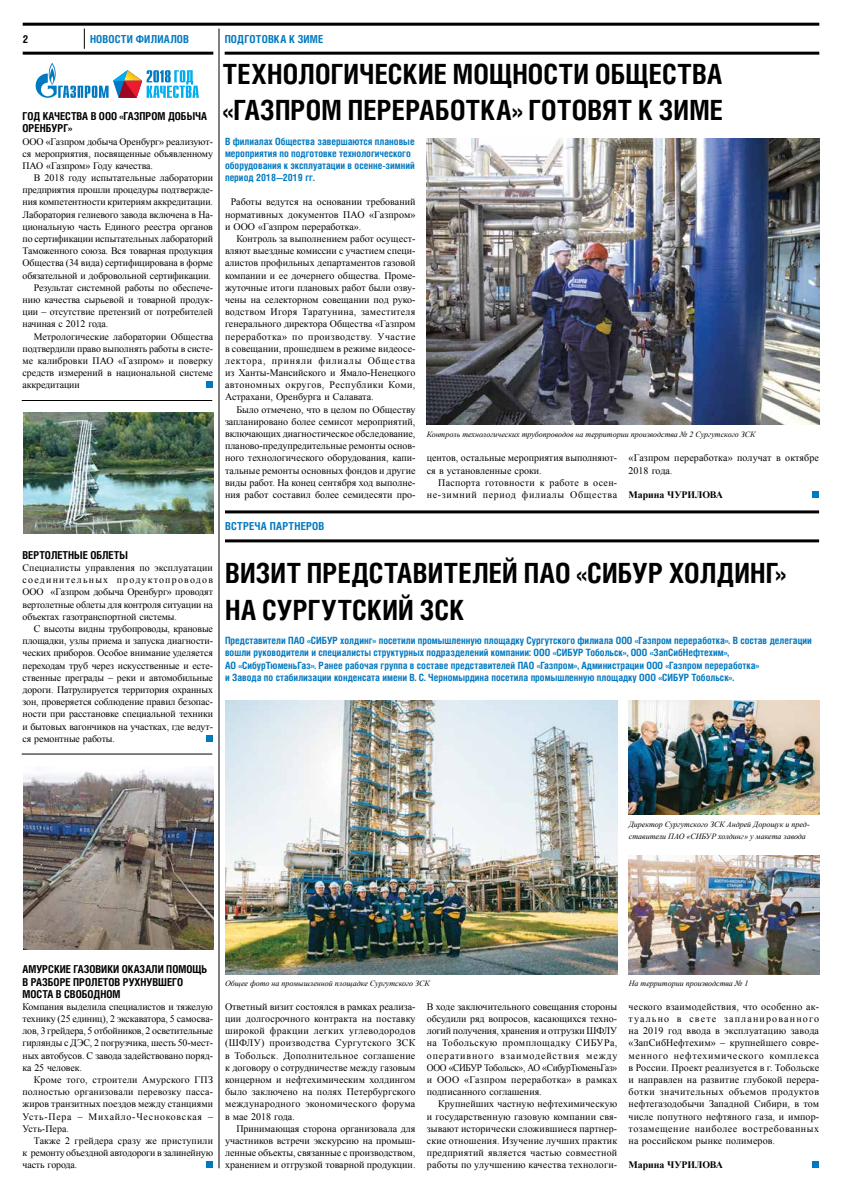
<style>
.page{position:relative;width:842px;height:1191px;background:#fff}
.page>*{position:absolute;margin:0;border:0;box-sizing:border-box;transform-origin:0 0}
.t1{font:700 27.9px/36.5px "Helios Cond";letter-spacing:.01em;color:#000}
.t2{font:700 11px "Helios Cond";letter-spacing:.025em;color:#0079c1}
.t3{font:700 11px "Helios Cond";color:#000}
.t4{font:700 10.9px/12.2px "Helios Cond";color:#000}
.t5{font:10px/12.2px "Times New Roman";letter-spacing:.01em;color:#000;text-align:justify}
.t6{font:700 10px/12.2px "Helios Cond";color:#0079c1}
.t7{font:10px/12.2px "Times New Roman";letter-spacing:.05em;color:#000;text-align:right}
.t8{font:9.9px/12.2px "Times New Roman";letter-spacing:-.01em;color:#000;text-align:justify}
.t9{font:9.9px "Times New Roman";letter-spacing:.015em;color:#000}
.t10{font:700 9.9px "Times New Roman";letter-spacing:-.01em;color:#000}
.t11{font:italic 8px/12.2px "Times New Roman";color:#000}
</style>
<div class="page">
<svg style="left:84px;top:29px;width:1px;height:20px"></svg>
<hr style="left:23px;top:52px;width:190px;height:3px;background:#000">
<hr style="left:23px;top:23px;width:796px;height:3px;background:#000">
<hr style="left:225px;top:52px;width:594px;height:3px;background:#000">
<svg style="left:36px;top:63px;width:163px;height:35px"></svg>
<hr style="left:219px;top:29px;width:1px;height:1139px;background:#000">
<div style="left:812px;top:1161px;width:7px;height:7px;background:#0079c1"></div>
<div style="left:812px;top:491px;width:7px;height:7px;background:#0079c1"></div>
<hr style="left:225px;top:539px;width:594px;height:3px;background:#000">
<hr style="left:225px;top:510px;width:594px;height:3px;background:#000">
<img style="left:427px;top:139px;width:392px;height:285px">
<img style="left:225px;top:700px;width:392px;height:274px">
<img style="left:628px;top:700px;width:191px;height:115px">
<img style="left:628px;top:855px;width:191px;height:119px">
<div style="left:206px;top:381px;width:7px;height:7px;background:#0079c1"></div>
<div style="left:206px;top:735px;width:7px;height:6px;background:#0079c1"></div>
<div style="left:206px;top:1161px;width:7px;height:7px;background:#0079c1"></div>
<hr style="left:22px;top:400px;width:190px;height:1px;background:#000">
<hr style="left:22px;top:754px;width:190px;height:1px;background:#000">
<img style="left:23px;top:766px;width:190px;height:183px">
<img style="left:23px;top:413px;width:190px;height:120px">
<p class="t3" style="left:23px;top:31px;width:7px">2</p>
<p class="t2" style="left:225px;top:31px;width:100px">подготовка к зиме</p>
<p class="t2" style="left:90px;top:31px;width:100px">Новости филиалов</p>
<p class="t4" style="left:23px;top:110px;width:185px">Год качества в ООО «Газпром добыча<br>Оренбур</p>
<p class="t4" style="left:63px;top:122px;width:10px">г»</p>
<p class="t8" style="left:23px;top:135px;width:192px">ООО «Газпром добыча Оренбург» реализуют&shy;ся мероприятия, посвященные объявленному ПАО «Газпром» Году качества.</p>
<p class="t8" style="left:34px;top:171px;width:181px">В 2018 году испытательные лаборатории</p>
<p class="t8" style="left:23px;top:184px;width:192px">предприятия прошли процедуры подтвержде-</p>
<p class="t8" style="left:23px;top:196px;width:192px">ния компетентности критериям аккредитации.</p>
<p class="t8" style="left:23px;top:208px;width:192px">Лаборатория гелиевого завода включена в На-</p>
<p class="t8" style="left:23px;top:220px;width:192px">циональную часть Единого реестра органов</p>
<p class="t8" style="left:23px;top:232px;width:192px">по сертификации испытательных лабораторий</p>
<p class="t8" style="left:23px;top:245px;width:192px">Таможенного союза. Вся товарная продукция</p>
<p class="t8" style="left:23px;top:257px;width:192px">Общества (34 вида) сертифицирована в форме</p>
<p class="t8" style="left:23px;top:269px;width:190px">обязательной и добровольной сертификации.</p>
<p class="t8" style="left:34px;top:281px;width:181px">Результат системной работы по обеспече-</p>
<p class="t8" style="left:23px;top:293px;width:192px">нию качества сырьевой и товарной продук-</p>
<p class="t8" style="left:23px;top:306px;width:192px">ции – отсутствие претензий от потребителей</p>
<p class="t8" style="left:23px;top:318px;width:87px">начиная с 2012 года.</p>
<p class="t8" style="left:34px;top:330px;width:181px">Метрологические лаборатории Общества</p>
<p class="t8" style="left:23px;top:342px;width:192px">подтвердили право выполнять работы в систе-</p>
<p class="t9" style="left:23px;top:354px;width:192px">ме калибровки ПАО «Газпром» и поверку</p>
<p class="t8" style="left:23px;top:366px;width:192px">средств измерений в национальной системе</p>
<p class="t8" style="left:23px;top:379px;width:59px">аккредитации</p>
<p class="t4" style="left:23px;top:549px;width:107px">Вертолетные облеты</p>
<p class="t8" style="left:23px;top:561px;width:192px">Специалисты управления по эксплуатации соединительных продуктопроводов ООО «Газпром добыча Оренбург» проводят вертолетные облеты для контроля ситуации на объектах газотранспортной системы.</p>
<p class="t8" style="left:23px;top:622px;width:192px;text-indent:11px">С высоты видны трубопроводы, крановые площадки, узлы приема и запуска диагности&shy;ческих приборов. Особое внимание уделяется переходам труб через искусственные и есте&shy;ственные преграды – реки и автомобильные дороги. Патрулируется территория охранных зон, проверяется соблюдение правил безопас&shy;ности при расстановке специальной техники и бытовых вагончиков на участках, где ведут&shy;ся ремонтные работы.</p>
<h1 class="t1" style="left:223px;top:55px;width:499px">Технологические мощности Общества «Газпром перерабо</h1>
<h1 class="t1" style="left:466px;top:92px;width:259px">тка» готовят к зиме</h1>
<p class="t6" style="left:225px;top:135px;width:191px">В филиалах Общества завершаются плановые мероприятия по подготовке технологического оборудования к эксплуатации в осенне-зимний период 2018—2019 гг.</p>
<p class="t5" style="left:225px;top:196px;width:192px;text-indent:6px">Работы ведутся на основании требований нормативных документов ПАО «Газпром» и ООО «Газпром переработка».</p>
<p class="t5" style="left:225px;top:232px;width:192px;text-indent:11px">Контроль за выполнением работ осущест&shy;вляют выездные комиссии с участием специ&shy;алистов профильных департаментов газовой компании и ее дочернего общества. Проме&shy;жуточные итоги плановых работ были озву&shy;чены на селекторном совещании под руко&shy;водством Игоря Таратунина, заместителя генерального директора Общества «Газпром переработка» по производству. Участие в совещании, прошедшем в режиме видеосе&shy;лектора, приняли филиалы Общества из Ханты-Мансийского и Ямало-Ненецкого автономных округов, Республики Коми, Астрахани, Оренбурга и Салавата.</p>
<p class="t5" style="left:225px;top:403px;width:192px;text-indent:11px">Было отмечено, что в целом по Обществу запланировано более семисот мероприятий, включающих диагностическое обследование, планово-предупредительные ремонты основ&shy;ного технологического оборудования, капи&shy;тальные ремонты основных фондов и другие виды работ. На конец сентября ход выполне&shy;ния работ составил более семидесяти про-</p>
<p class="t2" style="left:225px;top:519px;width:101px">встреча партнеров</p>
<p class="t11" style="left:427px;top:428px;width:330px">Контроль технологических трубопроводов на территории производства № 2 Сургутского ЗСК</p>
<p class="t5" style="left:427px;top:452px;width:192px">центов, остальные мероприятия выполняют&shy;ся в установленные сроки.</p>
<p class="t7" style="left:427px;top:476px;width:192px">Паспорта готовности к работе в осен&shy;не-зимний период филиалы Общества</p>
<p class="t5" style="left:629px;top:452px;width:192px">«Газпром переработка» получат в октябре<br>2018 года.</p>
<p class="t10" style="left:629px;top:488px;width:96px">Марина Чурилова</p>
<h1 class="t1" style="left:225px;top:555px;width:562px">Визит представителей ПАО «СИБУР холдинг» на Сургутский ЗСК</h1>
<p class="t6" style="left:225px;top:634px;width:588px">Представители ПАО «СИБУР холдинг» посетили промышленную площадку Сургутского филиала ООО «Газпром переработка». В состав делегации вошли руководители и специалисты структурных подразделений компании: ООО «СИБУР Тобольск», ООО «ЗапСибНефтехим»,<br>АО «СибурТюменьГаз». Ранее рабочая группа в составе представителей ПАО «Газпром», Администрации ООО «Газпром переработка»<br>и Завода по стабилизации конденсата имени В. С. Черномырдина посетила промышленную площадку ООО «СИБУР Тобольск».</p>
<p class="t11" style="left:629px;top:818px;width:182px">Директор Сургутского ЗСК Андрей Дорощук и пред&shy;ставители ПАО «СИБУР холдинг» у макета завода</p>
<p class="t4" style="left:23px;top:963px;width:185px">Амурские газовики оказали помощь в разборе пролетов рухнувшего моста в Свободном</p>
<p class="t8" style="left:23px;top:1000px;width:192px">Компания выделила специалистов и тяжелую технику (25 единиц), 2 экскаватора, 5 самосва&shy;лов, 3 грейдера, 5 отбойников, 2 осветительные гирлянды с ДЭС, 2 погрузчика, шесть 50-мест&shy;ных автобусов. С завода задействовано поряд&shy;ка 25 человек.</p>
<p class="t8" style="left:23px;top:1073px;width:192px;text-indent:11px">Кроме того, строители Амурского ГПЗ полностью организовали перевозку пасса&shy;жиров транзитных поездов между станциями Усть-Пера – Михайло-Чесноковская – Усть-Пера.</p>
<p class="t8" style="left:23px;top:1134px;width:192px;text-indent:11px">Также 2 грейдера сразу же приступили к ремонту объездной автодороги в залинейную часть города.</p>
<p class="t11" style="left:225px;top:976px;width:206px">Общее фото на промышленной площадке Сургутского ЗСК</p>
<p class="t11" style="left:629px;top:976px;width:121px">На территории производства № 1</p>
<p class="t5" style="left:225px;top:1000px;width:192px">Ответный визит состоялся в рамках реализа&shy;ции долгосрочного контракта на поставку широкой фракции легких углеводородов (ШФЛУ) производства Сургутского ЗСК в Тобольск. Дополнительное соглашение к договору о сотрудничестве между газовым концерном и нефтехимическим холдингом было заключено на полях Петербургского международного экономического форума в мае 2018 года.</p>
<p class="t5" style="left:225px;top:1122px;width:192px;text-indent:11px">Принимающая сторона организовала для участников встречи экскурсию на промыш&shy;ленные объекты, связанные с производством, хранением и отгрузкой товарной продукции.</p>
<p class="t5" style="left:427px;top:1000px;width:192px">В ходе заключительного совещания стороны обсудили ряд вопросов, касающихся техно&shy;логий получения, хранения и отгрузки ШФЛУ на Тобольскую промплощадку СИБУРа, оперативного взаимодействия между ООО «СИБУР Тобольск», АО «СибурТюменьГаз» и ООО «Газпром переработка» в рамках подписанного соглашения.</p>
<p class="t5" style="left:427px;top:1097px;width:192px;text-indent:11px">Крупнейших частную нефтехимическую и государственную газовую компании свя&shy;зывают исторически сложившиеся партнер&shy;ские отношения. Изучение лучших практик предприятий является частью совместной работы по улучшению качества технологи-</p>
<p class="t5" style="left:629px;top:1000px;width:192px">ческого взаимодействия, что особенно ак&shy;туально в свете запланированного на 2019 год ввода в эксплуатацию завода «ЗапСибНефтехим» – крупнейшего совре&shy;менного нефтехимического комплекса в России. Проект реализуется в г. Тобольске и направлен на развитие глубокой перера&shy;ботки значительных объемов продуктов нефтегазодобычи Западной Сибири, в том числе попутного нефтяного газа, и импор&shy;тозамещение наиболее востребованных на российском рынке полимеров.</p>
<p class="t10" style="left:629px;top:1158px;width:96px">Марина Чурилова</p>
</div>
